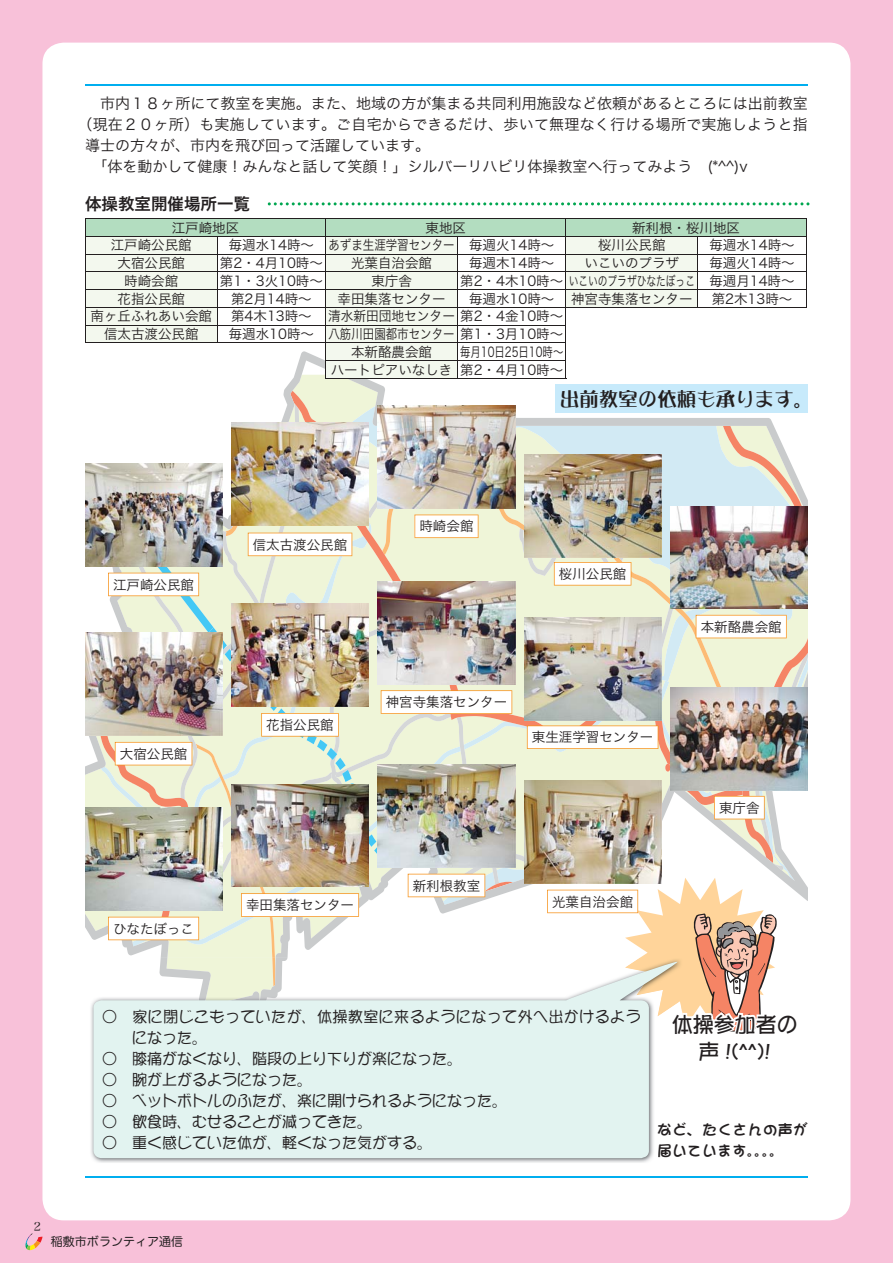
<style>
.page{position:relative;width:893px;height:1263px;background:#f8c1d9}
.page>*{position:absolute;margin:0;border:0;box-sizing:border-box;transform-origin:0 0}
.t1{font:21px/27px "DFPOP1 Std W5 90 pv RKSJ H";color:#231f20;text-align:center}
.t2{font:19.5px "DFPOP Corn Std W7 90 pv RKSJ H";color:#231f20}
.t3{font:16.5px "Hira Kaku Pro W6 90 pv RKSJ H";color:#231f20}
.t4{font:15px "Hira Kaku Pro W3 90 pv RKSJ H";letter-spacing:.005em;color:#231f20}
.t5{font:15px "DFPOP1 Std W3 90 pv RKSJ H";color:#231f20}
.t6{font:15px "DFPOP1 Std W3 90 pv RKSJ H";letter-spacing:.03em;color:#231f20}
.t7{font:15px/21px "DF Brush RD Std W7 90 pv RKSJ H";letter-spacing:.01em;color:#231f20}
.t8{font:13.5px/17.7px "Hira Kaku Pro W3 90 pv RKSJ H";color:#231f20}
.t9{font:13.5px/17.7px "Hira Kaku Pro W3 90 pv RKSJ H";color:#231f20;text-align:right;scale:.77 1}
.t10{font:12px "Hira Maru Pro W4 90 pv RKSJ H";color:#231f20}
.t11{font:12px "Hira Min Pro W3 90 pv RKSJ H";color:#231f20}
.s1{color:#fff}
</style>
<div class="page">
<div style="left:42px;top:43px;width:808px;height:1177px;background:#fff;border-radius:21px"></div>
<svg style="left:25px;top:1233px;width:17px;height:17px"></svg>
<svg style="left:85px;top:378px;width:723px;height:562px"></svg>
<hr style="left:85px;top:218px;width:132px;height:1px;background:#231f20">
<hr style="left:217px;top:218px;width:240px;height:1px;background:#231f20">
<hr style="left:457px;top:218px;width:109px;height:1px;background:#231f20">
<hr style="left:566px;top:218px;width:132px;height:1px;background:#231f20">
<hr style="left:698px;top:218px;width:108px;height:1px;background:#231f20">
<svg style="left:85px;top:219px;width:722px;height:159px"></svg>
<hr style="left:325px;top:378px;width:241px;height:1px;background:#231f20">
<div style="left:556px;top:385px;width:252px;height:28px;background:#c7eafb"></div>
<img style="left:85px;top:808px;width:11px;height:103px">
<img style="left:85px;top:632px;width:11px;height:103px">
<img style="left:85px;top:464px;width:11px;height:103px">
<img style="left:231px;top:422px;width:138px;height:4px">
<img style="left:378px;top:405px;width:137px;height:21px">
<hr style="left:85px;top:84px;width:723px;height:2px;background:#00aeef">
<svg style="left:268px;top:202px;width:541px;height:3px"></svg>
<img style="left:91px;top:1001px;width:560px;height:162px">
<div style="left:94px;top:1000px;width:560px;height:158px;background:#e2f3f0"></div>
<hr style="left:85px;top:1176px;width:723px;height:2px;background:#00aeef">
<img style="left:96px;top:426px;width:712px;height:606px">
<p class="t4" style="left:85px;top:98px;width:724px">　市内１８ヶ所にて教室を実施。また、地域の方が集まる共同利用施設など依頼があるところには出前教室</p>
<p class="t4" style="left:77px;top:119px;width:732px">（現在２０ヶ所）も実施しています。ご自宅からできるだけ、歩いて無理なく行ける場所で実施しようと指</p>
<p class="t4" style="left:85px;top:140px;width:346px">導士の方々が、市内を飛び回って活躍しています。</p>
<p class="t4" style="left:92px;top:161px;width:657px">「体を動かして健康！みんなと話して笑顔！」シルバーリハビリ体操教室へ行ってみよう　(*^^)v</p>
<p class="t3" style="left:85px;top:198px;width:166px">体操教室開催場所一覧</p>
<p class="t8" style="left:172px;top:220px;width:69px">江戸崎地区</p>
<p class="t8" style="left:425px;top:220px;width:42px">東地区</p>
<p class="t8" style="left:632px;top:220px;width:109px">新利根・桜川地区</p>
<p class="t8" style="left:111px;top:238px;width:82px">江戸崎公民館</p>
<p class="t8" style="left:229px;top:238px;width:327px">毎週水14時～ あずま生涯学習センター 毎週火14時～</p>
<p class="t8" style="left:598px;top:238px;width:69px">桜川公民館</p>
<p class="t8" style="left:709px;top:238px;width:87px">毎週水14時～</p>
<p class="t8" style="left:118px;top:256px;width:69px">大宿公民館</p>
<p class="t8" style="left:220px;top:256px;width:105px">第2・4月10時～</p>
<p class="t8" style="left:351px;top:256px;width:82px">光葉自治会館</p>
<p class="t8" style="left:469px;top:256px;width:87px">毎週木14時～</p>
<p class="t8" style="left:585px;top:256px;width:96px">いこいのプラザ</p>
<p class="t8" style="left:709px;top:256px;width:87px">毎週火14時～</p>
<p class="t8" style="left:124px;top:274px;width:55px">時崎会館</p>
<p class="t8" style="left:220px;top:274px;width:104px">第1・3火10時～</p>
<p class="t8" style="left:371px;top:274px;width:42px">東庁舎</p>
<p class="t8" style="left:460px;top:274px;width:336px">第2・4木10時～いこいのプラザひなたぼっこ 毎週月14時～</p>
<p class="t8" style="left:118px;top:292px;width:69px">花指公民館</p>
<p class="t8" style="left:231px;top:292px;width:82px">第2月14時～</p>
<p class="t8" style="left:338px;top:292px;width:109px">幸田集落センター</p>
<p class="t8" style="left:469px;top:292px;width:225px">毎週水10時～ 神宮寺集落センター</p>
<p class="t8" style="left:712px;top:292px;width:82px">第2木13時～</p>
<p class="t8" style="left:91px;top:309px;width:123px">南ヶ丘ふれあい会館</p>
<p class="t8" style="left:231px;top:309px;width:334px">第4木13時～ 清水新田団地センター第2・4金10時～</p>
<p class="t8" style="left:104px;top:327px;width:96px">信太古渡公民館</p>
<p class="t8" style="left:351px;top:327px;width:214px;text-indent:-122px">毎週水10時～ 八筋川田園都市センター第1・3月10時～本新酪農会館</p>
<p class="t9" style="left:331px;top:345px;width:304px">毎月10日25日10時～<br>ハートピアいなしき第2・4月10時～</p>
<h2 class="t2" style="left:560px;top:391px;width:255px">出前教室の依頼も承ります。</h2>
<p class="t8" style="left:113px;top:577px;width:83px">江戸崎公民館</p>
<p class="t8" style="left:120px;top:747px;width:69px">大宿公民館</p>
<p class="t8" style="left:113px;top:922px;width:83px">ひなたぼっこ</p>
<p class="t8" style="left:253px;top:537px;width:96px">信太古渡公民館</p>
<p class="t8" style="left:419px;top:519px;width:55px">時崎会館</p>
<p class="t8" style="left:559px;top:567px;width:69px">桜川公民館</p>
<p class="t8" style="left:266px;top:718px;width:69px">花指公民館</p>
<p class="t8" style="left:386px;top:695px;width:123px">神宮寺集落センター</p>
<p class="t8" style="left:532px;top:730px;width:123px">東生涯学習センター</p>
<p class="t8" style="left:246px;top:898px;width:109px">幸田集落センター</p>
<p class="t8" style="left:413px;top:879px;width:69px">新利根教室</p>
<p class="t8" style="left:552px;top:894px;width:82px">光葉自治会館</p>
<p class="t8" style="left:701px;top:620px;width:83px">本新酪農会館</p>
<p class="t8" style="left:719px;top:801px;width:42px">東庁舎</p>
<p class="t6" style="left:102px;top:1010px;width:540px">○　家に閉じこもっていたが、体操教室に来るようになって外へ出かけるよう</p>
<p class="t5" style="left:132px;top:1031px;width:76px">になった。</p>
<p class="t5" style="left:102px;top:1052px;width:361px">○　膝痛がなくなり、階段の上り下りが楽になった。</p>
<p class="t5" style="left:102px;top:1073px;width:211px">○　腕が上がるようになった。</p>
<p class="t5" style="left:102px;top:1094px;width:406px">○　ペットボトルのふたが、楽に開けられるようになった。</p>
<p class="t5" style="left:102px;top:1115px;width:271px">○　飲食時、むせることが減ってきた。</p>
<p class="t5" style="left:102px;top:1136px;width:331px">○　重く感じていた体が、軽くなった気がする。</p>
<h1 class="t1" style="left:672px;top:1013px;width:127px"><span class="s1">体</span>操参加者の<span class="s1">声</span> !(^^)!</h1>
<p class="t7" style="left:657px;top:1121px;width:152px">など、たくさんの声が届いています。。。。</p>
<p class="t11" style="left:34px;top:1222px;width:9px">2</p>
<p class="t10" style="left:51px;top:1237px;width:133px">稲敷市ボランティア通信</p>
</div>
